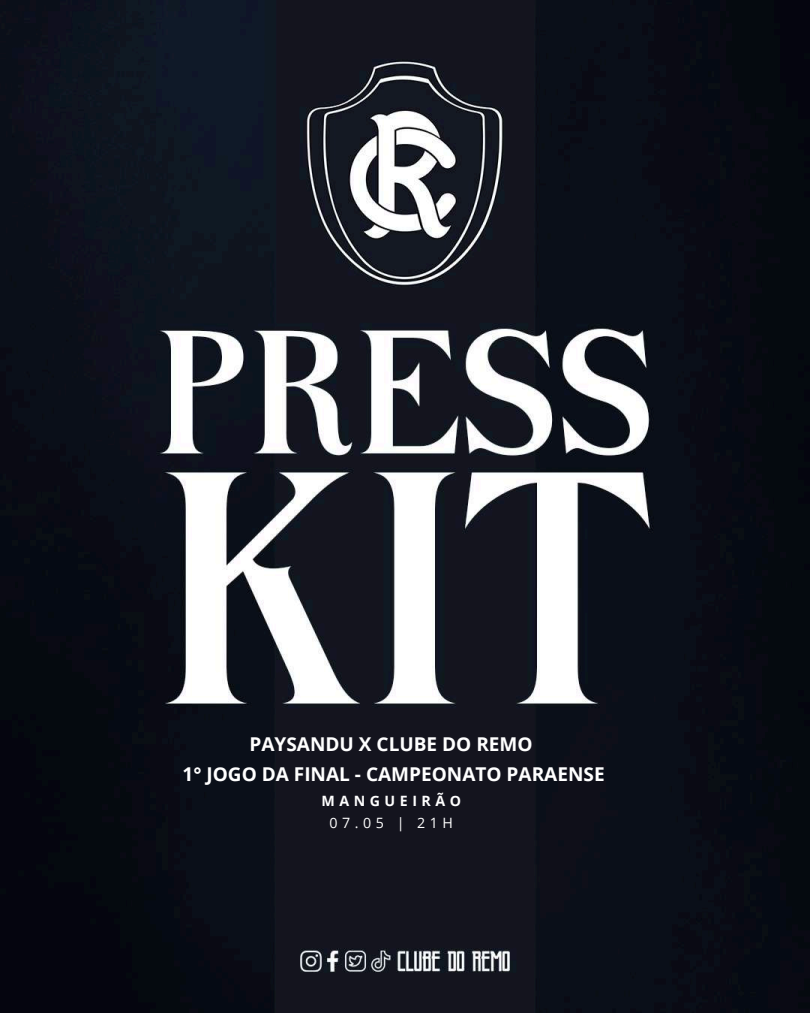
<style>
.page{position:relative;width:810px;height:1013px;background:#fff}
.page>*{position:absolute;margin:0;border:0;box-sizing:border-box;transform-origin:0 0}
.t1{font:700 19px/29.5px "Open Sans";color:#fff;text-align:center}
.t2{font:700 14.2px "Open Sans";letter-spacing:.32em;color:#fff}
.t3{font:14.2px "Open Sans";letter-spacing:.32em;color:#fff}
</style>
<div class="page">
<img style="left:0;top:0;width:810px;height:1012px">
<p class="t1" style="left:182px;top:729px;width:424px">PAYSANDU X CLUBE DO REMO<br>1° JOGO DA FINAL - CAMPEONATO PARAENSE</p>
<p class="t2" style="left:322px;top:790px;width:141px">MANGUEIRÃO</p>
<p class="t3" style="left:330px;top:813px;width:125px">07.05 | 21H</p>
</div>
